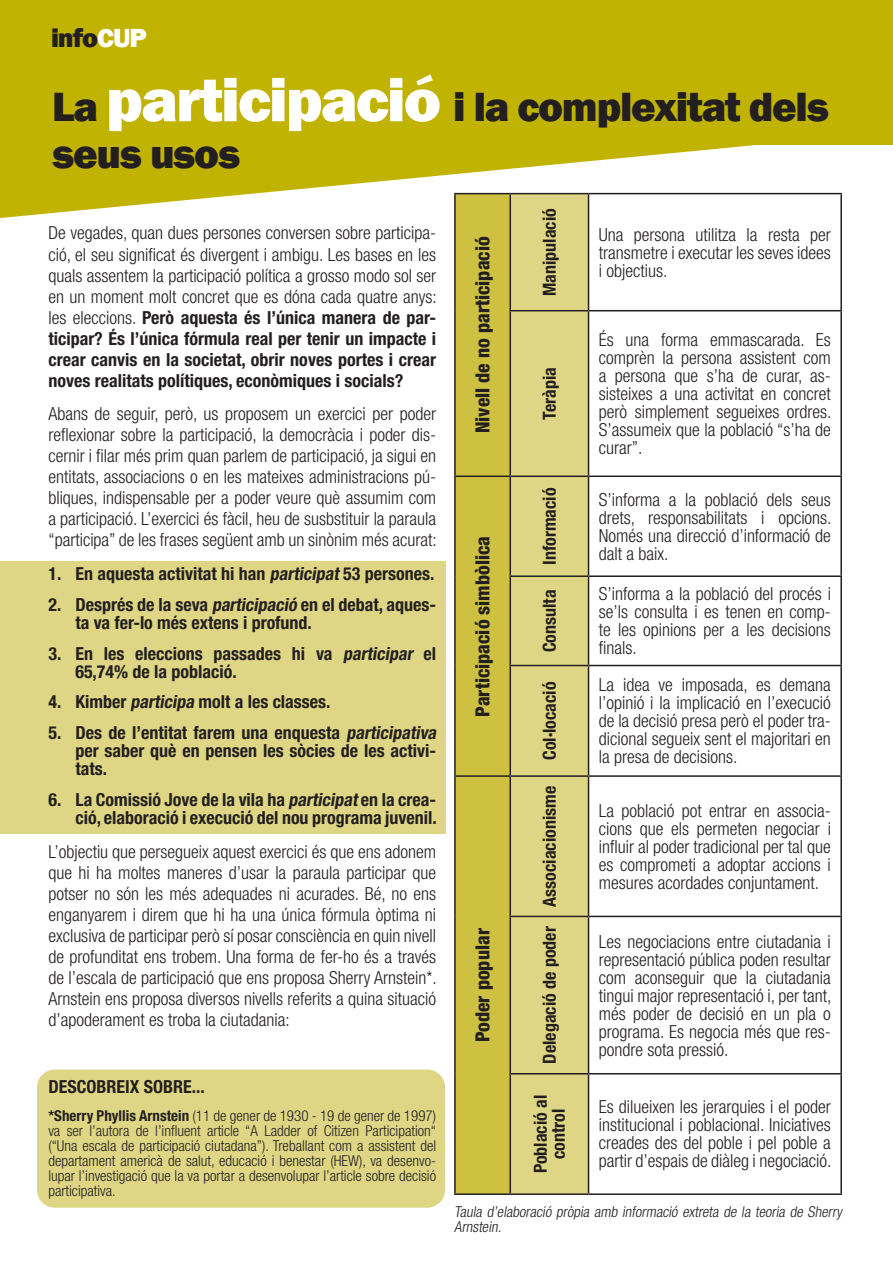
<style>
.page{position:relative;width:893px;height:1263px;background:#fff}
.page>*{position:absolute;margin:0;border:0;box-sizing:border-box;transform-origin:0 0}
.t1{font:800 42px/46.5px "Franklin Gothic";letter-spacing:-.03em;color:#231f20}
.t2{font:800 27px "Franklin Gothic";letter-spacing:-.04em;color:#231f20}
.t3{font:800 condensed 19.5px "Helvetica Neue LT Std";color:#231f20}
.t4{font:300 condensed 18px/18px "Helvetica Neue LT Std";color:#231f20;text-align:justify}
.t5{font:700 condensed 18px/18px "Helvetica Neue LT Std";color:#231f20}
.t6{font:300 condensed 15px/15px "Helvetica Neue LT Std";color:#231f20;text-align:justify}
.t7{font:italic 300 condensed 15px/15px "Helvetica Neue LT Std";color:#231f20}
.s1{color:#fff}
.s2{font-size:63px;color:#fff}
.s3{font-weight:700}
.s4{font-style:italic}
</style>
<div class="page">
<div style="left:37px;top:1069px;width:408px;height:139px;background:#dfd685;border-radius:18px"></div>
<div style="left:0;top:561px;width:445px;height:272px;background:#dfd685"></div>
<svg style="left:0;top:0;width:842px;height:218px;fill:#c0b301"></svg>
<div style="left:691px;top:0;width:202px;height:145px;background:#c0b301"></div>
<div style="left:456px;top:194px;width:53px;height:999px;background:#cec141"></div>
<div style="left:511px;top:194px;width:77px;height:999px;background:#dfd685"></div>
<hr style="left:454px;top:193px;width:56px;height:1px;background:#231f20">
<hr style="left:454px;top:194px;width:2px;height:117px;background:#231f20">
<hr style="left:510px;top:193px;width:78px;height:1px;background:#231f20">
<hr style="left:509px;top:194px;width:2px;height:116px;background:#231f20">
<hr style="left:588px;top:193px;width:254px;height:1px;background:#231f20">
<hr style="left:588px;top:194px;width:1px;height:116px;background:#231f20">
<hr style="left:840px;top:194px;width:2px;height:116px;background:#231f20">
<hr style="left:454px;top:311px;width:2px;height:164px;background:#231f20">
<hr style="left:509px;top:310px;width:79px;height:1px;background:#231f20">
<hr style="left:509px;top:311px;width:2px;height:164px;background:#231f20">
<hr style="left:588px;top:310px;width:254px;height:1px;background:#231f20">
<hr style="left:588px;top:311px;width:1px;height:164px;background:#231f20">
<hr style="left:840px;top:311px;width:2px;height:164px;background:#231f20">
<hr style="left:454px;top:475px;width:56px;height:2px;background:#231f20">
<hr style="left:454px;top:477px;width:2px;height:99px;background:#231f20">
<hr style="left:510px;top:475px;width:78px;height:2px;background:#231f20">
<hr style="left:509px;top:477px;width:2px;height:98px;background:#231f20">
<hr style="left:588px;top:475px;width:254px;height:2px;background:#231f20">
<hr style="left:588px;top:477px;width:1px;height:98px;background:#231f20">
<hr style="left:840px;top:477px;width:2px;height:98px;background:#231f20">
<hr style="left:454px;top:576px;width:2px;height:89px;background:#231f20">
<hr style="left:509px;top:575px;width:79px;height:2px;background:#231f20">
<hr style="left:509px;top:577px;width:2px;height:88px;background:#231f20">
<hr style="left:588px;top:575px;width:254px;height:2px;background:#231f20">
<hr style="left:588px;top:577px;width:1px;height:88px;background:#231f20">
<hr style="left:840px;top:577px;width:2px;height:88px;background:#231f20">
<hr style="left:454px;top:665px;width:2px;height:110px;background:#231f20">
<hr style="left:509px;top:665px;width:79px;height:1px;background:#231f20">
<hr style="left:509px;top:666px;width:2px;height:109px;background:#231f20">
<hr style="left:588px;top:665px;width:254px;height:1px;background:#231f20">
<hr style="left:588px;top:666px;width:1px;height:109px;background:#231f20">
<hr style="left:840px;top:666px;width:2px;height:109px;background:#231f20">
<hr style="left:454px;top:775px;width:56px;height:2px;background:#231f20">
<hr style="left:454px;top:777px;width:2px;height:139px;background:#231f20">
<hr style="left:510px;top:775px;width:78px;height:2px;background:#231f20">
<hr style="left:509px;top:777px;width:2px;height:139px;background:#231f20">
<hr style="left:588px;top:775px;width:254px;height:2px;background:#231f20">
<hr style="left:588px;top:777px;width:1px;height:139px;background:#231f20">
<hr style="left:840px;top:777px;width:2px;height:139px;background:#231f20">
<hr style="left:454px;top:916px;width:2px;height:158px;background:#231f20">
<hr style="left:509px;top:916px;width:79px;height:1px;background:#231f20">
<hr style="left:509px;top:917px;width:2px;height:156px;background:#231f20">
<hr style="left:588px;top:916px;width:254px;height:1px;background:#231f20">
<hr style="left:588px;top:917px;width:1px;height:156px;background:#231f20">
<hr style="left:840px;top:917px;width:2px;height:156px;background:#231f20">
<hr style="left:454px;top:1074px;width:2px;height:119px;background:#231f20">
<hr style="left:509px;top:1073px;width:79px;height:1px;background:#231f20">
<hr style="left:509px;top:1074px;width:2px;height:119px;background:#231f20">
<hr style="left:588px;top:1073px;width:254px;height:1px;background:#231f20">
<hr style="left:588px;top:1074px;width:1px;height:119px;background:#231f20">
<hr style="left:840px;top:1074px;width:2px;height:119px;background:#231f20">
<hr style="left:454px;top:1193px;width:56px;height:2px;background:#231f20">
<hr style="left:510px;top:1193px;width:78px;height:2px;background:#231f20">
<hr style="left:588px;top:1193px;width:254px;height:2px;background:#231f20">
<h2 class="t2" style="left:51px;top:21px;width:97px">info<span class="s1">CUP</span></h2>
<h1 class="t1" style="left:52px;top:84px;width:778px">La <span class="s2">participació</span> i la complexitat dels seus usos</h1>
<p class="t4" style="left:48px;top:222px;width:390px;line-height:21px">De vegades, quan dues persones conversen sobre participa&shy;ció, el seu significat és divergent i ambigu. Les bases en les quals assentem la participació política a grosso modo sol ser en un moment molt concret que es dóna cada quatre anys: les eleccions. <span class="s3">Però aquesta és l’única manera de par&shy;ticipar? És l’única fórmula real per tenir un impacte i crear canvis en la societat, obrir noves portes i crear noves realitats polítiques, econòmiques i socials?</span></p>
<p class="t4" style="left:48px;top:403px;width:390px;line-height:21px">Abans de seguir, però, us proposem un exercici per poder reflexionar sobre la participació, la democràcia i poder dis&shy;cernir i filar més prim quan parlem de participació, ja sigui en entitats, associacions o en les mateixes administracions pú&shy;bliques, indispensable per a poder veure què assumim com a participació. L’exercici és fàcil, heu de susbstituir la paraula “participa” de les frases següent amb un sinònim més acurat:</p>
<p class="t5" style="left:48px;top:564px;width:387px">1. En aquesta activitat hi han <span class="s4">participat</span>53 persones.</p>
<p class="t5" style="left:75px;top:595px;width:362px;text-indent:-27px">2. Després de la seva <span class="s4">participació</span> en el debat, aques&shy;ta va fer-lo més extens i profund.</p>
<p class="t5" style="left:75px;top:644px;width:362px;text-indent:-27px">3. En les eleccions passades hi va <span class="s4">participar</span> el<br>65,74% de la població.</p>
<p class="t5" style="left:48px;top:693px;width:283px">4. Kimber <span class="s4">participa</span> molt a les classes.</p>
<p class="t5" style="left:75px;top:723px;width:366px;text-indent:-27px">5. Des de l’entitat farem una enquesta <span class="s4">participativa </span>per saber què en pensen les sòcies de les activi&shy;tats.</p>
<p class="t5" style="left:48px;top:790px;width:390px;text-align:right">6. La Comissió Jove de la vila ha <span class="s4">participat</span>en la crea&shy;ció, elaboració i execució del nou programa juvenil.</p>
<p class="t4" style="left:48px;top:840px;width:390px;line-height:21px">L’objectiu que persegueix aquest exercici és que ens adonem que hi ha moltes maneres d’usar la paraula participar que potser no són les més adequades ni acurades. Bé, no ens enganyarem i direm que hi ha una única fórmula òptima ni exclusiva de participar però sí posar consciència en quin nivell de profunditat ens trobem. Una forma de fer-ho és a través de l’escala de participació que ens proposa Sherry Arnstein*.<br>Arnstein ens proposa diversos nivells referits a quina situació d’apoderament es troba la ciutadania:</p>
<p class="t5" style="left:48px;top:1077px;width:158px">DESCOBREIX SOBRE...</p>
<p class="t6" style="left:48px;top:1108px;width:389px"><span class="s3">*Sherry Phyllis Arnstein</span> (11 de gener de 1930 - 19 de gener de 1997) va ser l’autora de l’influent article “A Ladder of Citizen Participation“ (“Una escala de participació ciutadana”). Treballant com a assistent del departament americà de salut, educació i benestar (HEW), va desenvo&shy;lupar l’investigació que la va portar a desenvolupar l’article sobre decisió participativa.</p>
<p class="t3" style="left:471px;top:433px;width:198px;rotate:-90deg">Nivell de no participació</p>
<p class="t3" style="left:471px;top:716px;width:182px;rotate:-90deg">Participació simbòlica</p>
<p class="t5" style="left:540px;top:296px;width:89px;rotate:-90deg">Manipulació</p>
<p class="t5" style="left:540px;top:420px;width:54px;rotate:-90deg">Teràpia</p>
<p class="t4" style="left:599px;top:225px;width:234px">Una persona utilitza la resta per transmetre i executar les seves idees i objectius.</p>
<p class="t4" style="left:599px;top:330px;width:234px">És una forma emmascarada. Es comprèn la persona assistent com a persona que s’ha de curar, as&shy;sisteixes a una activitat en concret però simplement segueixes ordres.<br>S’assumeix que la població “s’ha de curar”.</p>
<p class="t5" style="left:540px;top:565px;width:79px;rotate:-90deg">Informació</p>
<p class="t4" style="left:599px;top:490px;width:234px">S’informa a la població dels seus drets, responsabilitats i opcions.<br>Només una direcció d’informació de dalt a baix.</p>
<p class="t5" style="left:540px;top:652px;width:64px;rotate:-90deg">Consulta</p>
<p class="t4" style="left:599px;top:585px;width:234px">S’informa a la població del procés i se’ls consulta i es tenen en comp&shy;te les opinions per a les decisions finals.</p>
<p class="t5" style="left:540px;top:760px;width:80px;rotate:-90deg">Col·locació</p>
<p class="t4" style="left:599px;top:676px;width:234px">La idea ve imposada, es demana l’opinió i la implicació en l’execució de la decisió presa però el poder tra&shy;dicional segueix sent el majoritari en la presa de decisions.</p>
<p class="t5" style="left:540px;top:906px;width:122px;rotate:-90deg">Associacionisme</p>
<p class="t4" style="left:599px;top:801px;width:234px">La població pot entrar en associa&shy;cions que els permeten negociar i influir al poder tradicional per tal que es comprometi a adoptar accions i mesures acordades conjuntament.</p>
<p class="t5" style="left:540px;top:1064px;width:139px;rotate:-90deg">Delegació de poder</p>
<p class="t4" style="left:599px;top:932px;width:234px">Les negociacions entre ciutadania i representació pública poden resultar com aconseguir que la ciutadania tingui major representació i, per tant, més poder de decisió en un pla o programa. Es negocia més que res&shy;pondre sota pressió.</p>
<p class="t5" style="left:531px;top:1173px;width:80px;text-align:center;rotate:-90deg">Població al control</p>
<p class="t4" style="left:599px;top:1098px;width:234px">Es dilueixen les jerarquies i el poder institucional i poblacional. Iniciatives creades des del poble i pel poble a partir d’espais de diàleg i negociació.</p>
<p class="t7" style="left:454px;top:1204px;width:392px">Taula d’elaboració pròpia amb informació extreta de la teoria de Sherry<br>Arnstein.</p>
<p class="t3" style="left:471px;top:1042px;width:115px;rotate:-90deg">Poder popular</p>
</div>
